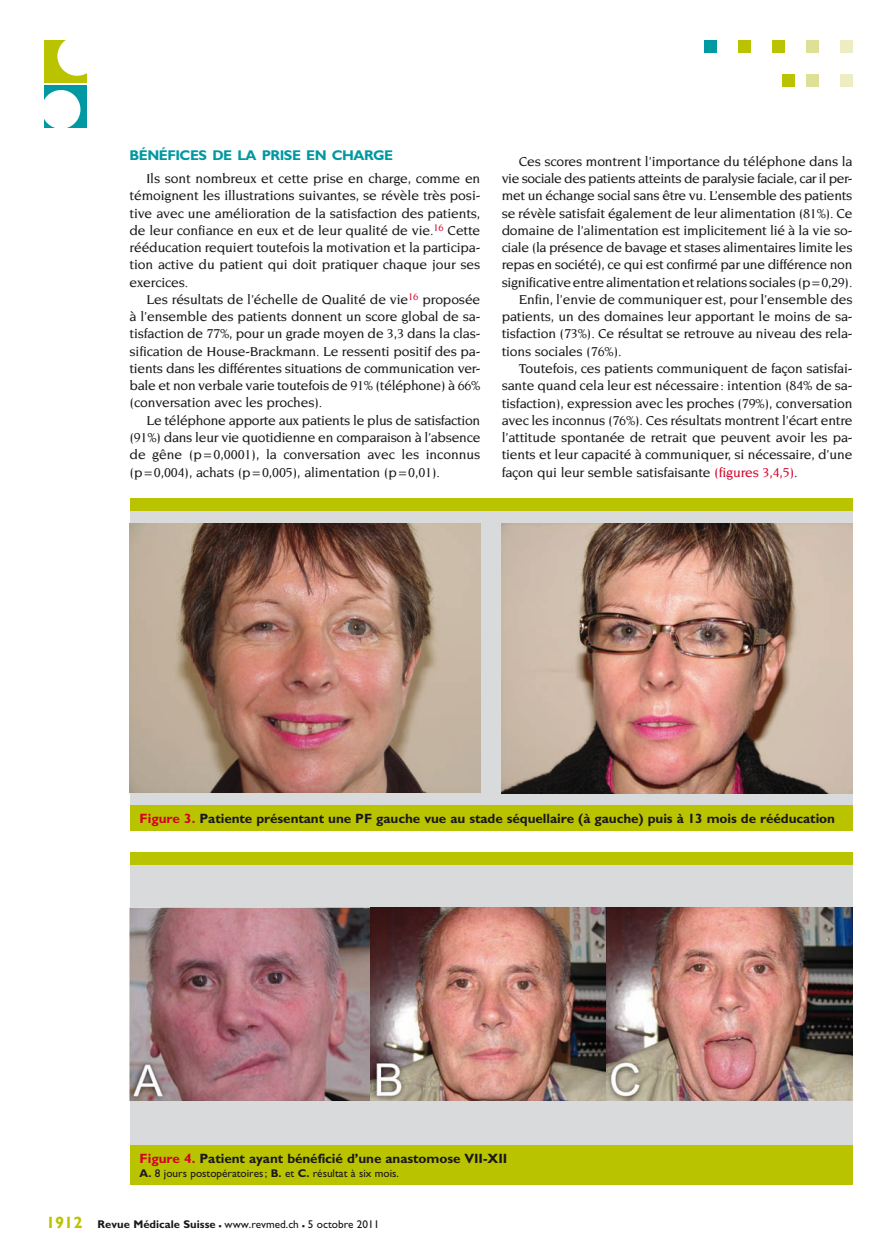
<style>
.page{position:relative;width:893px;height:1255px;background:#fff}
.page>*{position:absolute;margin:0;border:0;box-sizing:border-box;transform-origin:0 0}
.t1{font:700 14.1px "Gill Sans";letter-spacing:-.035em;color:#0098a1}
.t2{font:500 13.95px "Novarese";letter-spacing:-.01em;color:#1a171c}
.t3{font:500 13.95px "Novarese";letter-spacing:-.03em;color:#1a171c}
.t4{font:700 13.5px "Gill Sans";letter-spacing:-.005em;color:#1a171c}
.t5{font:11.25px "Gill Sans";color:#1a171c}
.s1{color:#d40028}
.s2{font-weight:700}
.s3{font-weight:700;font-size:16.5px;color:#bac300}
.s4{font-weight:700;font-size:16.5px}
</style>
<div class="page">
<div style="left:840px;top:40px;width:12px;height:13px;background:#ecedc3"></div>
<div style="left:806px;top:40px;width:12px;height:13px;background:#dee096"></div>
<div style="left:772px;top:40px;width:12px;height:13px;background:#bac300"></div>
<div style="left:738px;top:40px;width:12px;height:13px;background:#bac300"></div>
<div style="left:704px;top:40px;width:12px;height:13px;background:#0098a1"></div>
<div style="left:840px;top:74px;width:12px;height:13px;background:#ecedc3"></div>
<div style="left:806px;top:74px;width:12px;height:13px;background:#dee096"></div>
<div style="left:782px;top:74px;width:13px;height:13px;background:#bac300"></div>
<div style="left:45px;top:40px;width:42px;height:43px;background:#bac300"></div>
<div style="left:57px;top:36px;width:40px;height:40px;background:#fff;border-radius:50%"></div>
<div style="left:45px;top:85px;width:42px;height:42px;background:#0098a1"></div>
<div style="left:42px;top:90px;width:38px;height:39px;background:#fff;border-radius:50%"></div>
<div style="left:130px;top:504px;width:722px;height:304px;background:#d9dadb"></div>
<img style="left:130px;top:523px;width:350px;height:269px">
<img style="left:502px;top:523px;width:350px;height:270px">
<div style="left:130px;top:805px;width:722px;height:26px;background:#bac300"></div>
<div style="left:130px;top:498px;width:722px;height:12px;background:#bac300"></div>
<div style="left:130px;top:860px;width:722px;height:287px;background:#d9dadb"></div>
<img style="left:130px;top:907px;width:240px;height:193px">
<div style="left:130px;top:852px;width:722px;height:13px;background:#bac300"></div>
<div style="left:130px;top:1145px;width:722px;height:39px;background:#bac300"></div>
<img style="left:370px;top:907px;width:236px;height:193px">
<img style="left:606px;top:907px;width:246px;height:193px">
<p class="t1" style="left:130px;top:146px;width:265px">BÉNÉFICES DE LA PRISE EN CHARGE</p>
<p class="t2" style="left:147px;top:171px;width:335px">Ils sont nombreux et cette prise en charge, comme en</p>
<p class="t2" style="left:130px;top:188px;width:352px">témoignent les illustrations suivantes, se révèle très posi-</p>
<p class="t2" style="left:130px;top:205px;width:352px">tive avec une amélioration de la satisfaction des patients,</p>
<p class="t2" style="left:130px;top:222px;width:352px">de leur confiance en eux et de leur qualité de vie.<sup>16</sup> Cette</p>
<p class="t2" style="left:130px;top:240px;width:352px">rééducation requiert toutefois la motivation et la participa-</p>
<p class="t2" style="left:130px;top:257px;width:352px">tion active du patient qui doit pratiquer chaque jour ses</p>
<p class="t2" style="left:130px;top:274px;width:60px">exercices.</p>
<p class="t2" style="left:147px;top:291px;width:335px">Les résultats de l’échelle de Qualité de vie<sup>16</sup> proposée</p>
<p class="t2" style="left:130px;top:309px;width:352px">à l’ensemble des patients donnent un score global de sa-</p>
<p class="t2" style="left:130px;top:326px;width:352px">tisfaction de 77%, pour un grade moyen de 3,3 dans la clas-</p>
<p class="t2" style="left:130px;top:343px;width:352px">sification de House-Brackmann. Le ressenti positif des pa-</p>
<p class="t2" style="left:130px;top:360px;width:352px">tients dans les différentes situations de communication ver-</p>
<p class="t2" style="left:130px;top:378px;width:352px">bale et non verbale varie toutefois de 91% (téléphone) à 66%</p>
<p class="t2" style="left:130px;top:395px;width:194px">(conversation avec les proches).</p>
<p class="t2" style="left:147px;top:412px;width:335px">Le téléphone apporte aux patients le plus de satisfaction</p>
<p class="t2" style="left:130px;top:429px;width:352px">(91%) dans leur vie quotidienne en comparaison à l’absence</p>
<p class="t2" style="left:130px;top:447px;width:352px">de gêne (p = 0,0001), la conversation avec les inconnus</p>
<p class="t2" style="left:130px;top:464px;width:312px">(p = 0,004), achats (p = 0,005), alimentation (p = 0,01).</p>
<p class="t2" style="left:519px;top:153px;width:335px">Ces scores montrent l’importance du téléphone dans la</p>
<p class="t3" style="left:502px;top:171px;width:352px">vie sociale des patients atteints de paralysie faciale, car il per-</p>
<p class="t2" style="left:502px;top:188px;width:352px">met un échange social sans être vu. L’ensemble des patients</p>
<p class="t2" style="left:502px;top:205px;width:352px">se révèle satisfait également de leur alimentation (81%). Ce</p>
<p class="t2" style="left:502px;top:222px;width:352px">domaine de l’alimentation est implicitement lié à la vie so-</p>
<p class="t2" style="left:502px;top:240px;width:352px">ciale (la présence de bavage et stases alimentaires limite les</p>
<p class="t2" style="left:502px;top:257px;width:352px">repas en société), ce qui est confirmé par une différence non</p>
<p class="t2" style="left:502px;top:274px;width:352px">significative entre alimentation et relations sociales (p = 0,29).</p>
<p class="t2" style="left:519px;top:291px;width:335px">Enfin, l’envie de communiquer est, pour l’ensemble des</p>
<p class="t2" style="left:502px;top:309px;width:352px">patients, un des domaines leur apportant le moins de sa-</p>
<p class="t2" style="left:502px;top:326px;width:352px">tisfaction (73%). Ce résultat se retrouve au niveau des rela-</p>
<p class="t2" style="left:502px;top:343px;width:121px">tions sociales (76%).</p>
<p class="t2" style="left:519px;top:361px;width:335px">Toutefois, ces patients communiquent de façon satisfai-</p>
<p class="t2" style="left:502px;top:378px;width:352px">sante quand cela leur est nécessaire: intention (84% de sa-</p>
<p class="t2" style="left:502px;top:395px;width:352px">tisfaction), expression avec les proches (79%), conversation</p>
<p class="t2" style="left:502px;top:412px;width:352px">avec les inconnus (76%). Ces résultats montrent l’écart entre</p>
<p class="t2" style="left:502px;top:430px;width:352px">l’attitude spontanée de retrait que peuvent avoir les pa-</p>
<p class="t2" style="left:502px;top:447px;width:352px">tients et leur capacité à communiquer, si nécessaire, d’une</p>
<p class="t2" style="left:502px;top:464px;width:298px">façon qui leur semble satisfaisante <span class="s1">(figures 3,4,5)</span>.</p>
<p class="t4" style="left:140px;top:810px;width:697px"><span class="s1">Figure 3.</span> Patiente présentant une PF gauche vue au stade séquellaire (à gauche) puis à 13 mois de rééducation</p>
<p class="t4" style="left:140px;top:1150px;width:369px"><span class="s1">Figure 4.</span> Patient ayant bénéficié d’une anastomose VII-XII</p>
<p class="t5" style="left:140px;top:1166px;width:261px"><span class="s2">A.</span> 8 jours postopératoires ; <span class="s2">B.</span> et <span class="s2">C.</span> résultat à six mois.</p>
<p class="t5" style="left:46px;top:1217px;width:335px"><span class="s3">1912</span> <span class="s2">Revue Médicale Suisse</span> <span class="s4">–</span> www.revmed.ch <span class="s4">–</span> 5 octobre 2011</p>
</div>
